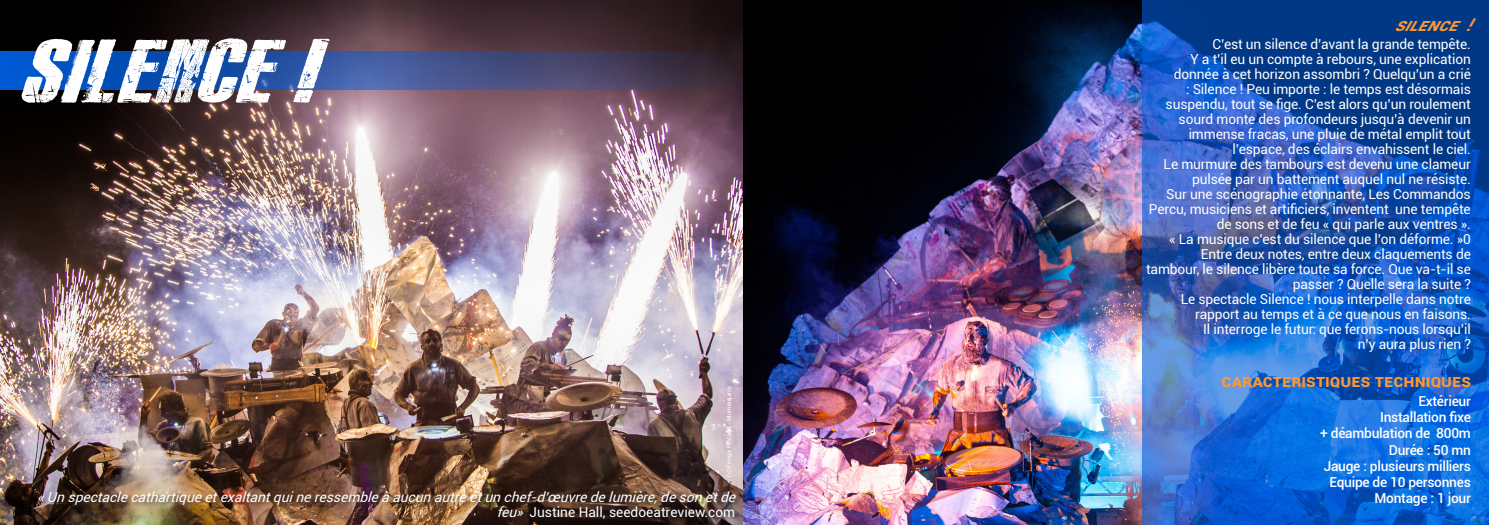
<style>
.page{position:relative;width:1489px;height:525px;background:#fff}
.page>*{position:absolute;margin:0;border:0;box-sizing:border-box;transform-origin:0 0}
.Titre{font:italic 72.62px "Rock's Death";color:#fff}
.corps_de_texte{font:700 17.5px "Roboto";color:#fd9734}
.corps_de_texte-2{font:italic 700 17.5px "Roboto";color:#fd9734}
.titre_de_chapitre{font:13.75px/15px "Roboto";letter-spacing:-.01em;color:#fff;text-align:right}
.exergue{font:italic 13.75px/15px "Roboto";color:#fff}
.t1{font:500 13.75px/16.2px "Roboto";letter-spacing:-.02em;color:#fff;text-align:right}
.texte_d_intro{font:6.25px "Roboto";color:#fff}
.s1{font-style:normal}
</style>
<div class="page">
<img style="left:0;top:0;width:776px;height:524px">
<svg style="left:0;top:52px;width:744px;height:38px"></svg>
<hr style="left:744px;top:394px;width:346px;height:1px;background:#941e09">
<div style="left:37px;top:490px;width:705px;height:34px;background:#231f20;opacity:.65"></div>
<img style="left:776px;top:0;width:712px;height:524px">
<p class="Titre" style="left:18px;top:32px;width:320px">SILENCE!</p>
<p class="texte_d_intro" style="left:724px;top:476px;width:92px;rotate:-90deg">(c) Fringe Festival - Momentarily</p>
<p class="exergue" style="left:497px;top:489px;width:245px;text-indent:-460px">«Unspectaclecathartiqueetexaltantquineressembleàaucunautreetunchef-d’œuvredelumière,desonetde feu» <span class="s1">Justine Hall, seedoeatreview.com</span></p>
<p class="corps_de_texte-2" style="left:1394px;top:12px;width:87px">Silence!</p>
<p class="titre_de_chapitre" style="left:1145px;top:36px;width:326px">C’est un silence d’avant la grande tempête.<br>Y a t’il eu un compte à rebours, une explication donnée à cet horizon assombri ? Quelqu’un a crié<br>: Silence ! Peu importe : le temps est désormais suspendu, tout se fige. C’est alors qu’un roulement sourd monte des profondeurs jusqu’à devenir un immense fracas, une pluie de métal emplit tout l’espace, des éclairs envahissent le ciel.<br>Le murmure des tambours est devenu une clameur pulsée par un battement auquel nul ne résiste.<br>Sur une scénographie étonnante, Les Commandos Percu, musiciens et artificiers, inventent une tempête de sons et de feu « qui parle aux ventres ».<br>« La musique c’est du silence que l’on déforme. »0<br>Entre deux notes, entre deux claquements de tambour, le silence libère toute sa force. Que va-t-il se passer ? Quelle sera la suite ?<br>Le spectacle Silence ! nous interpelle dans notre rapport au temps et à ce que nous en faisons.<br>Il interroge le futur: que ferons-nous lorsqu’il<br>n’y aura plus rien ?</p>
<p class="corps_de_texte" style="left:1221px;top:368px;width:251px">CARACTERISTIQUES TECHNIQUES</p>
<p class="t1" style="left:1418px;top:392px;width:54px">Extérieur</p>
<p class="t1" style="left:1320px;top:408px;width:152px">Installation fixe<br>+ déambulation de 800m</p>
<p class="t1" style="left:1388px;top:441px;width:84px">Durée : 50 mn</p>
<p class="t1" style="left:1323px;top:457px;width:149px">Jauge : plusieurs milliers<br>Equipe de 10 personnes<br>Montage : 1 jour</p>
</div>
